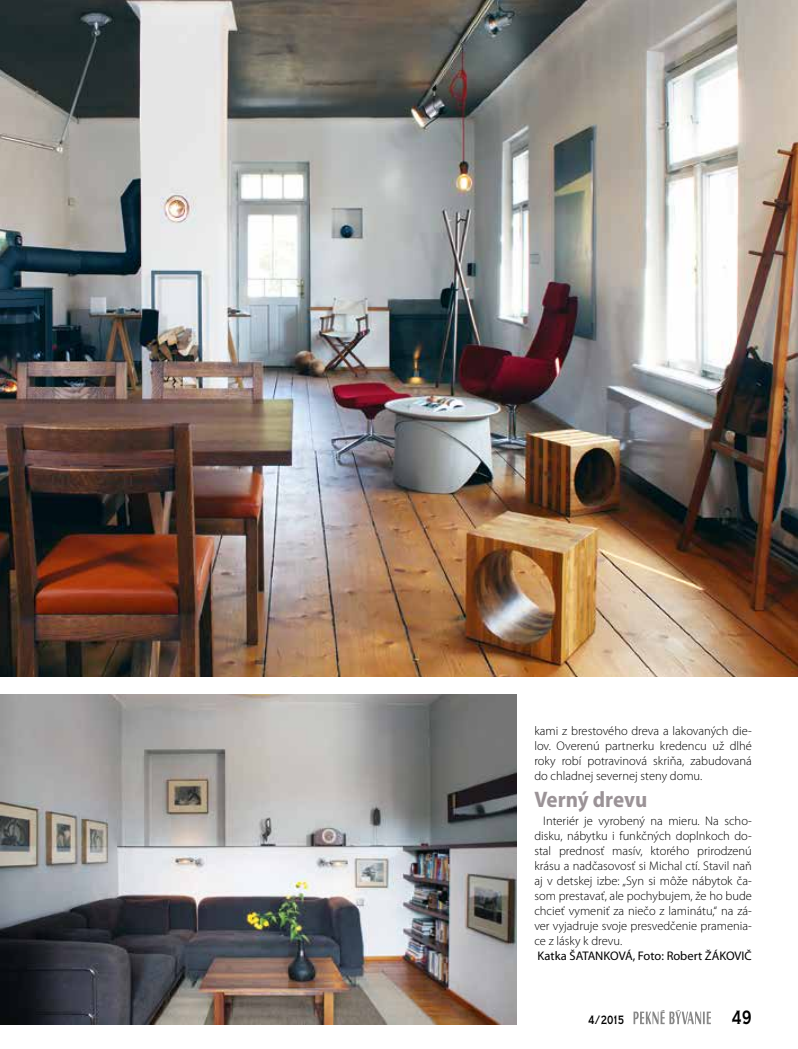
<style>
.page{position:relative;width:798px;height:1049px;background:#fff}
.page>*{position:absolute;margin:0;border:0;box-sizing:border-box;transform-origin:0 0}
.t1{font:700 semi-condensed 22.5px "Myriad Pro";letter-spacing:-.005em;color:#9b9397}
.t2{font:20px "Copperplate TCE Bol Con";color:#000;scale:.8 1}
.t3{font:300 12.5px/15px "Myriad Pro";color:#000;text-align:justify}
.t4{font:12.5px "Myriad Pro";color:#000}
.t5{font:12.5px "Copperplate TCE Bol Con";color:#000;scale:.8 1}
</style>
<div class="page">
<svg style="left:633px;top:1010px;width:77px;height:14px"></svg>
<img style="left:0;top:694px;width:516px;height:330px">
<img style="left:0;top:0;width:797px;height:677px">
<p class="t3" style="left:534px;top:724px;width:219px">kami z brestového dreva a lakovaných die&shy;lov. Overenú partnerku kredencu už dlhé roky robí potravinová skriňa, zabudovaná do chladnej severnej steny domu.</p>
<h1 class="t1" style="left:534px;top:787px;width:114px">Verný drevu</h1>
<p class="t3" style="left:534px;top:814px;width:219px;text-indent:9px">Interiér je vyrobený na mieru. Na scho&shy;disku, nábytku i funkčných doplnkoch do&shy;stal prednosť masív, ktorého prirodzenú krásu a nadčasovosť si Michal ctí. Stavil naň aj v detskej izbe: „Syn si môže nábytok ča&shy;som prestavať, ale pochybujem, že ho bude chcieť vymeniť za niečo z laminátu,“ na zá&shy;ver vyjadruje svoje presvedčenie pramenia&shy;ce z lásky k drevu.</p>
<p class="t4" style="left:537px;top:949px;width:216px">Katka ŠATANKOVÁ, Foto: Robert ŽÁKOVIČ</p>
<p class="t5" style="left:588px;top:1013px;width:46px">4/2015</p>
<h2 class="t2" style="left:731px;top:1007px;width:27px">49</h2>
</div>
